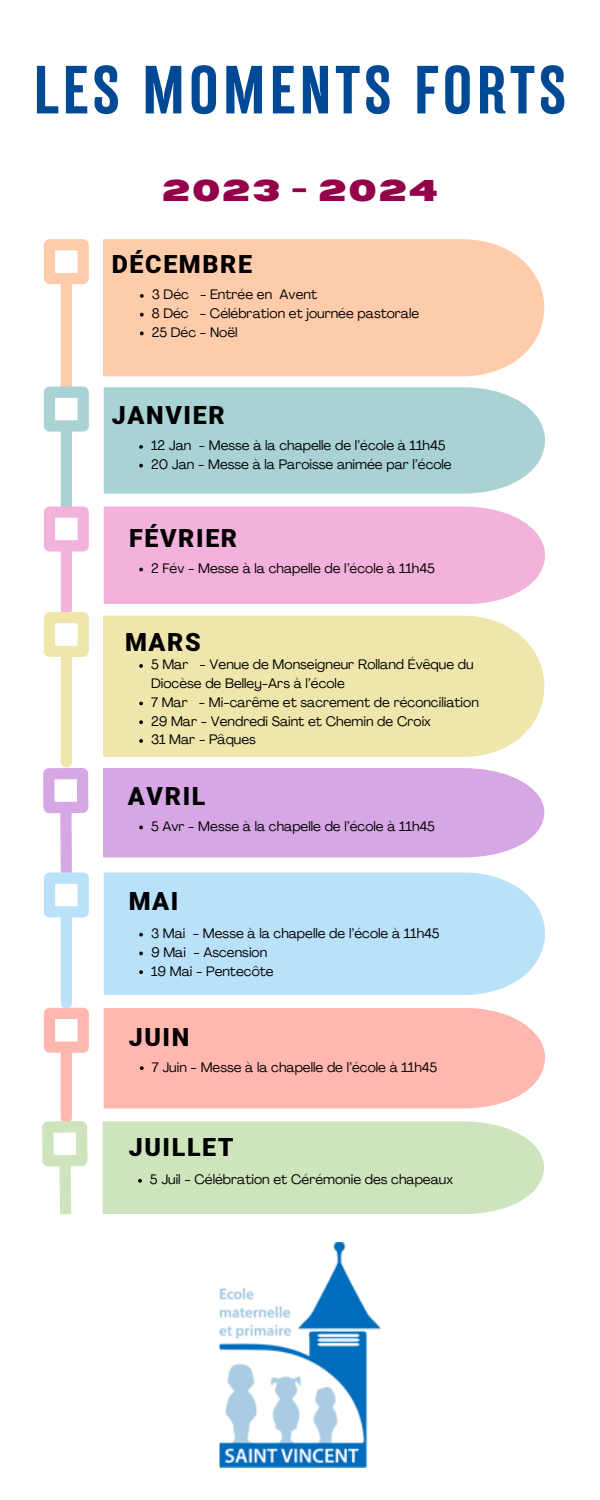
<style>
.page{position:relative;width:600px;height:1500px;background:#fff}
.page>*{position:absolute;margin:0;border:0;box-sizing:border-box;transform-origin:0 0}
.t1{font:700 61.8px "TT Backwards Sans";letter-spacing:.055em;color:#004994}
.t2{font:700 30px "Horizon";letter-spacing:.075em;color:#940049}
.t3{font:900 25px "Mardoto";letter-spacing:.065em;color:#000}
.t4{font:13.6px/18.8px "Agrandir";color:#000}
</style>
<div class="page">
<div style="left:61px;top:284px;width:11px;height:103px;background:#ffccab"></div>
<div style="left:44px;top:239px;width:45px;height:45px;border:11px solid #ffccab"></div>
<div style="left:61px;top:432px;width:11px;height:79px;background:#a8d2d4"></div>
<div style="left:44px;top:387px;width:45px;height:45px;border:11px solid #a8d2d4"></div>
<div style="left:61px;top:551px;width:11px;height:58px;background:#f3b2db"></div>
<div style="left:44px;top:506px;width:45px;height:45px;border:11px solid #f3b2db"></div>
<div style="left:61px;top:657px;width:11px;height:105px;background:#efe6ab"></div>
<div style="left:44px;top:612px;width:45px;height:45px;border:11px solid #efe6ab"></div>
<svg style="left:55px;top:813px;width:17px;height:59px"></svg>
<div style="left:43px;top:768px;width:45px;height:45px;border:11px solid #d6a7e4"></div>
<div style="left:61px;top:917px;width:11px;height:86px;background:#bae1fa"></div>
<div style="left:44px;top:872px;width:45px;height:45px;border:11px solid #bae1fa"></div>
<div style="left:61px;top:1053px;width:11px;height:65px;background:#ffb7b0"></div>
<div style="left:44px;top:1008px;width:45px;height:45px;border:11px solid #ffb7b0"></div>
<svg style="left:42px;top:1115px;width:46px;height:100px"></svg>
<div style="left:103px;top:239px;width:441px;height:137px;background:#ffccab"></div>
<div style="left:104px;top:387px;width:441px;height:107px;background:#a8d2d4"></div>
<div style="left:104px;top:506px;width:441px;height:98px;background:#f3b2db"></div>
<div style="left:103px;top:616px;width:441px;height:141px;background:#efe6ab"></div>
<div style="left:103px;top:768px;width:441px;height:89px;background:#d6a7e4"></div>
<div style="left:104px;top:872px;width:441px;height:123px;background:#bae1fa"></div>
<div style="left:104px;top:1008px;width:441px;height:101px;background:#ffb7b0"></div>
<div style="left:103px;top:1121px;width:441px;height:93px;background:#cde4bd"></div>
<img style="left:219px;top:1243px;width:162px;height:224px">
<svg style="left:140px;top:294px;width:4px;height:4px"></svg>
<svg style="left:140px;top:313px;width:4px;height:4px"></svg>
<svg style="left:140px;top:332px;width:4px;height:3px"></svg>
<svg style="left:139px;top:445px;width:4px;height:4px"></svg>
<svg style="left:139px;top:464px;width:4px;height:4px"></svg>
<svg style="left:139px;top:568px;width:4px;height:3px"></svg>
<svg style="left:139px;top:664px;width:4px;height:4px"></svg>
<svg style="left:139px;top:702px;width:4px;height:3px"></svg>
<svg style="left:139px;top:720px;width:4px;height:4px"></svg>
<svg style="left:139px;top:739px;width:4px;height:4px"></svg>
<svg style="left:139px;top:826px;width:4px;height:3px"></svg>
<svg style="left:140px;top:1066px;width:4px;height:4px"></svg>
<svg style="left:138px;top:1179px;width:4px;height:4px"></svg>
<svg style="left:139px;top:933px;width:4px;height:4px"></svg>
<svg style="left:139px;top:952px;width:4px;height:3px"></svg>
<svg style="left:139px;top:970px;width:4px;height:4px"></svg>
<p class="t1" style="left:33px;top:58px;width:535px">LES MOMENTS FORTS</p>
<p class="t2" style="left:162px;top:176px;width:277px">2023 - 2024</p>
<h1 class="t3" style="left:112px;top:250px;width:142px">DÉCEMBRE</h1>
<h3 class="t4" style="left:152px;top:286px;width:167px">3 Déc - Entrée en Avent</h3>
<p class="t4" style="left:152px;top:305px;width:269px">8 Déc - Célébration et journée pastorale</p>
<h3 class="t4" style="left:152px;top:324px;width:87px">25 Déc - Noël</h3>
<h2 class="t3" style="left:112px;top:401px;width:114px">JANVIER</h2>
<p class="t4" style="left:151px;top:437px;width:296px">12 Jan - Messe à la chapelle de l’école à 11h45</p>
<p class="t4" style="left:151px;top:456px;width:302px">20 Jan - Messe à la Paroisse animée par l’école</p>
<p class="t3" style="left:129px;top:524px;width:110px">FÉVRIER</p>
<p class="t4" style="left:151px;top:560px;width:285px">2 Fév - Messe à la chapelle de l’école à 11h45</p>
<p class="t3" style="left:125px;top:628px;width:77px">MARS</p>
<h3 class="t4" style="left:151px;top:657px;width:324px">5 Mar - Venue de Monseigneur Rolland Évêque du<br>Diocèse de Belley-Ars à l’école</h3>
<p class="t4" style="left:151px;top:694px;width:329px">7 Mar - Mi-carême et sacrement de réconciliation</p>
<h3 class="t4" style="left:151px;top:713px;width:281px">29 Mar - Vendredi Saint et Chemin de Croix</h3>
<p class="t4" style="left:151px;top:732px;width:106px">31 Mar - Pâques</p>
<p class="t3" style="left:128px;top:782px;width:79px">AVRIL</p>
<p class="t4" style="left:151px;top:818px;width:285px">5 Avr - Messe à la chapelle de l’école à 11h45</p>
<p class="t3" style="left:129px;top:887px;width:51px">MAI</p>
<h3 class="t4" style="left:151px;top:925px;width:290px">3 Mai - Messe à la chapelle de l’école à 11h45</h3>
<p class="t4" style="left:151px;top:944px;width:118px">9 Mai - Ascension</p>
<p class="t4" style="left:151px;top:963px;width:124px">19 Mai - Pentecôte</p>
<p class="t3" style="left:129px;top:1022px;width:62px">JUIN</p>
<p class="t4" style="left:152px;top:1059px;width:287px">7 Juin - Messe à la chapelle de l’école à 11h45</p>
<p class="t3" style="left:129px;top:1133px;width:106px">JUILLET</p>
<h3 class="t4" style="left:150px;top:1171px;width:305px">5 Juil - Célébration et Cérémonie des chapeaux</h3>
</div>
